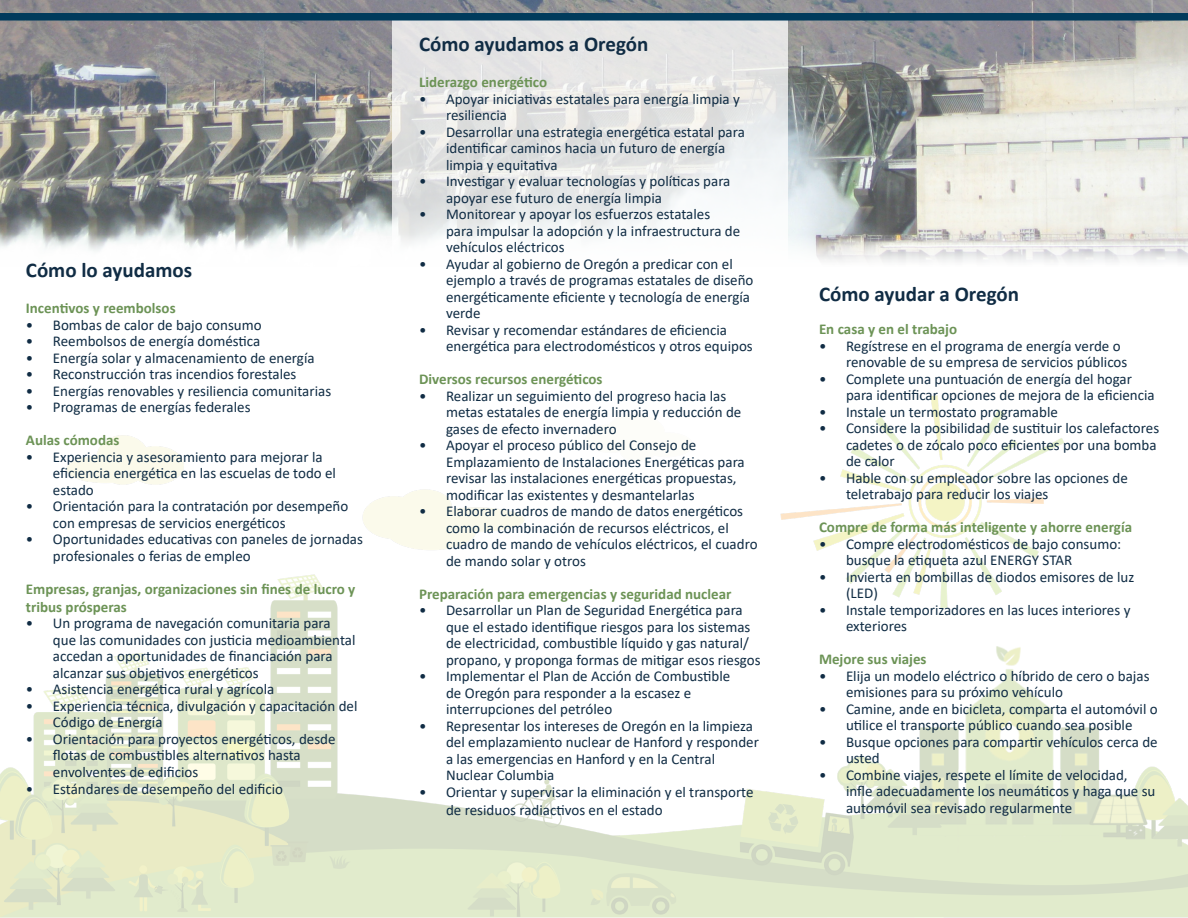
<style>
.page{position:relative;width:1188px;height:918px;background:#fff}
.page>*{position:absolute;margin:0;border:0;box-sizing:border-box;transform-origin:0 0}
.body{font:700 21px "Calibri";color:#102c44}
.body-2{font:15px/16.5px "Calibri";color:#102c44}
.body-3{font:700 15px/17.2px "Calibri";color:#6c9356}
</style>
<div class="page">
<img style="left:0;top:0;width:1188px;height:262px">
<img style="left:0;top:395px;width:1188px;height:523px">
<svg style="left:392px;top:21px;width:396px;height:448px"></svg>
<div style="left:0;top:13px;width:1188px;height:8px;background:#003b5c"></div>
<p class="body" style="left:26px;top:255px;width:168px">Cómo lo ayudamos</p>
<p class="body-3" style="left:26px;top:299px;width:151px">Incentivos y reembolsos</p>
<p class="body-2" style="left:26px;top:316px;width:237px">• Bombas de calor de bajo consumo</p>
<p class="body-2" style="left:26px;top:333px;width:236px">• Reembolsos de energía doméstica</p>
<p class="body-2" style="left:26px;top:349px;width:290px">• Energía solar y almacenamiento de energía</p>
<p class="body-2" style="left:26px;top:366px;width:272px">• Reconstrucción tras incendios forestales</p>
<p class="body-2" style="left:26px;top:382px;width:307px">• Energías renovables y resiliencia comunitarias</p>
<p class="body-2" style="left:26px;top:399px;width:226px">• Programas de energías federales</p>
<p class="body-3" style="left:26px;top:431px;width:95px">Aulas cómodas</p>
<p class="body-2" style="left:53px;top:448px;width:285px;text-indent:-27px">• Experiencia y asesoramiento para mejorar la eficiencia energética en las escuelas de todo el estado</p>
<p class="body-2" style="left:53px;top:498px;width:297px;text-indent:-27px">• Orientación para la contratación por desempeño con empresas de servicios energéticos</p>
<p class="body-2" style="left:53px;top:531px;width:312px;text-indent:-27px">• Oportunidades educativas con paneles de jornadas profesionales o ferias de empleo</p>
<p class="body-3" style="left:26px;top:581px;width:331px">Empresas, granjas, organizaciones sin fines de lucro y tribus prósperas</p>
<p class="body-2" style="left:53px;top:615px;width:304px;text-indent:-27px">• Un programa de navegación comunitaria para que las comunidades con justicia medioambiental accedan a oportunidades de financiación para alcanzar sus objetivos energéticos</p>
<p class="body-2" style="left:26px;top:681px;width:250px">• Asistencia energética rural y agrícola</p>
<p class="body-2" style="left:53px;top:697px;width:306px;text-indent:-27px">• Experiencia técnica, divulgación y capacitación del<br>Código de Energía</p>
<p class="body-2" style="left:53px;top:730px;width:284px;text-indent:-27px">• Orientación para proyectos energéticos, desde flotas de combustibles alternativos hasta envolventes de edificios</p>
<p class="body-2" style="left:26px;top:780px;width:259px">• Estándares de desempeño del edificio</p>
<p class="body" style="left:419px;top:29px;width:231px">Cómo ayudamos a Oregón</p>
<p class="body-3" style="left:419px;top:73px;width:130px">Liderazgo energético</p>
<p class="body-2" style="left:446px;top:90px;width:295px;text-indent:-27px">• Apoyar iniciativas estatales para energía limpia y resiliencia</p>
<p class="body-2" style="left:446px;top:123px;width:300px;text-indent:-27px">• Desarrollar una estrategia energética estatal para identificar caminos hacia un futuro de energía limpia y equitativa</p>
<p class="body-2" style="left:446px;top:172px;width:286px;text-indent:-27px">• Investigar y evaluar tecnologías y políticas para apoyar ese futuro de energía limpia</p>
<p class="body-2" style="left:446px;top:205px;width:296px;text-indent:-27px">• Monitorear y apoyar los esfuerzos estatales para impulsar la adopción y la infraestructura de vehículos eléctricos</p>
<p class="body-2" style="left:446px;top:255px;width:309px;text-indent:-27px">• Ayudar al gobierno de Oregón a predicar con el ejemplo a través de programas estatales de diseño energéticamente eficiente y tecnología de energía verde</p>
<p class="body-2" style="left:446px;top:321px;width:308px;text-indent:-27px">• Revisar y recomendar estándares de eficiencia energética para electrodomésticos y otros equipos</p>
<p class="body-3" style="left:419px;top:370px;width:185px">Diversos recursos energéticos</p>
<p class="body-2" style="left:446px;top:387px;width:297px;text-indent:-27px">• Realizar un seguimiento del progreso hacia las metas estatales de energía limpia y reducción de gases de efecto invernadero</p>
<p class="body-2" style="left:446px;top:436px;width:300px;text-indent:-27px">• Apoyar el proceso público del Consejo de Emplazamiento de Instalaciones Energéticas para revisar las instalaciones energéticas propuestas, modificar las existentes y desmantelarlas</p>
<p class="body-2" style="left:446px;top:502px;width:313px;text-indent:-27px">• Elaborar cuadros de mando de datos energéticos como la combinación de recursos eléctricos, el cuadro de mando de vehículos eléctricos, el cuadro de mando solar y otros</p>
<p class="body-3" style="left:419px;top:585px;width:314px">Preparación para emergencias y seguridad nuclear</p>
<p class="body-2" style="left:446px;top:601px;width:316px;text-indent:-27px">• Desarrollar un Plan de Seguridad Energética para que el estado identifique riesgos para los sistemas de electricidad, combustible líquido y gas natural/ propano, y proponga formas de mitigar esos riesgos</p>
<p class="body-2" style="left:446px;top:667px;width:286px;text-indent:-27px">• Implementar el Plan de Acción de Combustible de Oregón para responder a la escasez e interrupciones del petróleo</p>
<p class="body-2" style="left:446px;top:717px;width:314px;text-indent:-27px">• Representar los intereses de Oregón en la limpieza del emplazamiento nuclear de Hanford y responder a las emergencias en Hanford y en la Central Nuclear Columbia</p>
<p class="body-2" style="left:446px;top:782px;width:309px;line-height:18px;text-indent:-27px">• Orientar y supervisar la eliminación y el transporte de residuos radiactivos en el estado</p>
<p class="body" style="left:819px;top:280px;width:202px">Cómo ayudar a Oregón</p>
<p class="body-3" style="left:819px;top:321px;width:140px">En casa y en el trabajo</p>
<p class="body-2" style="left:846px;top:337px;width:283px;text-indent:-27px">• Regístrese en el programa de energía verde o renovable de su empresa de servicios públicos</p>
<p class="body-2" style="left:846px;top:370px;width:310px;text-indent:-27px">• Complete una puntuación de energía del hogar para identificar opciones de mejora de la eficiencia</p>
<p class="body-2" style="left:819px;top:403px;width:240px">• Instale un termostato programable</p>
<p class="body-2" style="left:846px;top:420px;width:315px;text-indent:-27px">• Considere la posibilidad de sustituir los calefactores cadetes o de zócalo poco eficientes por una bomba de calor</p>
<p class="body-2" style="left:846px;top:469px;width:283px;text-indent:-27px">• Hable con su empleador sobre las opciones de teletrabajo para reducir los viajes</p>
<p class="body-3" style="left:819px;top:519px;width:315px">Compre de forma más inteligente y ahorre energía</p>
<p class="body-2" style="left:846px;top:535px;width:277px;text-indent:-27px">• Compre electrodomésticos de bajo consumo: busque la etiqueta azul ENERGY STAR</p>
<p class="body-2" style="left:846px;top:568px;width:290px;text-indent:-27px">• Invierta en bombillas de diodos emisores de luz (LED)</p>
<p class="body-2" style="left:846px;top:601px;width:286px;text-indent:-27px">• Instale temporizadores en las luces interiores y exteriores</p>
<p class="body-3" style="left:819px;top:651px;width:109px">Mejore sus viajes</p>
<p class="body-2" style="left:846px;top:667px;width:305px;text-indent:-27px">• Elija un modelo eléctrico o híbrido de cero o bajas emisiones para su próximo vehículo</p>
<p class="body-2" style="left:819px;top:700px;width:340px;text-align:center">• Camine, ande en bicicleta, comparta el automóvil o utilice el transporte público cuando sea posible</p>
<p class="body-2" style="left:846px;top:733px;width:313px;text-indent:-27px">• Busque opciones para compartir vehículos cerca de usted</p>
<p class="body-2" style="left:846px;top:766px;width:311px;text-indent:-27px">• Combine viajes, respete el límite de velocidad, infle adecuadamente los neumáticos y haga que su automóvil sea revisado regularmente</p>
</div>
